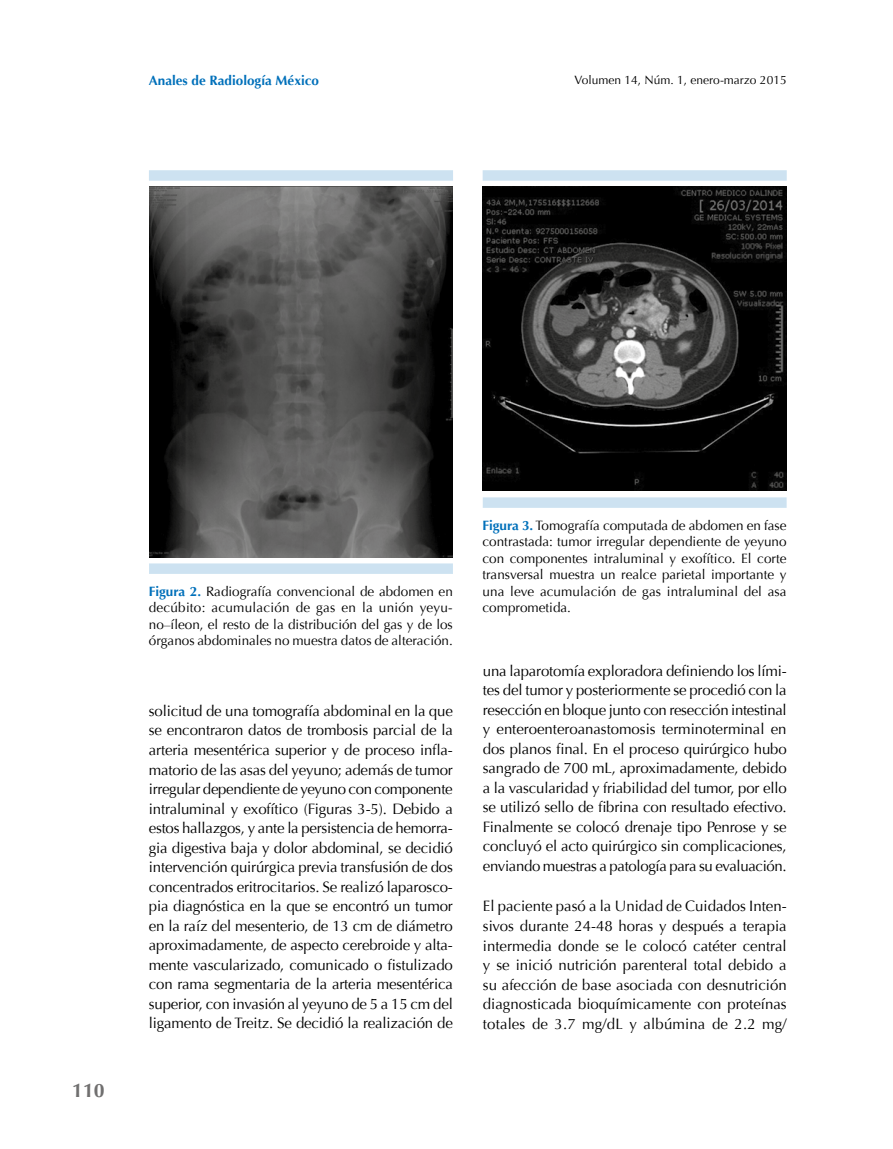
<style>
.page{position:relative;width:893px;height:1149px;background:#fff}
.page>*{position:absolute;margin:0;border:0;box-sizing:border-box;transform-origin:0 0}
.t1{font:700 19.5px "Optima";color:#706f6f}
.t2{font:15px/19.5px "Optima";letter-spacing:-.01em;color:#000;text-align:justify}
.t3{font:13.5px/16.5px "Optima";color:#000;text-align:justify}
.t4{font:700 13.5px "Optima";color:#0070ba}
.t5{font:12px "Optima";color:#000}
.s1{font-weight:700;color:#0070ba}
</style>
<div class="page">
<img style="left:149px;top:187px;width:304px;height:370px">
<div style="left:149px;top:563px;width:304px;height:10px;background:#cde2f1"></div>
<div style="left:483px;top:497px;width:304px;height:10px;background:#cde2f1"></div>
<div style="left:149px;top:170px;width:304px;height:11px;background:#cde2f1"></div>
<div style="left:483px;top:170px;width:304px;height:11px;background:#cde2f1"></div>
<img style="left:482px;top:187px;width:304px;height:304px">
<p class="t4" style="left:149px;top:73px;width:172px">Anales de Radiología México</p>
<p class="t5" style="left:575px;top:73px;width:214px">Volumen 14, Núm. 1, enero-marzo 2015</p>
<h1 class="t1" style="left:72px;top:1079px;width:34px">110</h1>
<p class="t3" style="left:149px;top:583px;width:306px"><span class="s1">Figura 2.</span> Radiografía convencional de abdomen en decúbito: acumulación de gas en la unión yeyu&shy;no–íleon, el resto de la distribución del gas y de los órganos abdominales no muestra datos de alteración.</p>
<p class="t2" style="left:149px;top:701px;width:306px">solicitud de una tomografía abdominal en la que se encontraron datos de trombosis parcial de la arteria mesentérica superior y de proceso infla&shy;matorio de las asas del yeyuno; además de tumor irregular dependiente de yeyuno con componente intraluminal y exofítico (Figuras 3-5). Debido a estos hallazgos, y ante la persistencia de hemorra&shy;gia digestiva baja y dolor abdominal, se decidió intervención quirúrgica previa transfusión de dos concentrados eritrocitarios. Se realizó laparosco&shy;pia diagnóstica en la que se encontró un tumor en la raíz del mesenterio, de 13 cm de diámetro aproximadamente, de aspecto cerebroide y alta&shy;mente vascularizado, comunicado o fistulizado con rama segmentaria de la arteria mesentérica superior, con invasión al yeyuno de 5 a 15 cm del ligamento de Treitz. Se decidió la realización de</p>
<p class="t3" style="left:482px;top:517px;width:306px"><span class="s1">Figura 3.</span> Tomografía computada de abdomen en fase contrastada: tumor irregular dependiente de yeyuno con componentes intraluminal y exofítico. El corte transversal muestra un realce parietal importante y una leve acumulación de gas intraluminal del asa comprometida.</p>
<p class="t2" style="left:483px;top:660px;width:305px">una laparotomía exploradora definiendo los lími&shy;tes del tumor y posteriormente se procedió con la resección en bloque junto con resección intestinal y enteroenteroanastomosis terminoterminal en dos planos final. En el proceso quirúrgico hubo sangrado de 700 mL, aproximadamente, debido a la vascularidad y friabilidad del tumor, por ello se utilizó sello de fibrina con resultado efectivo.<br>Finalmente se colocó drenaje tipo Penrose y se concluyó el acto quirúrgico sin complicaciones, enviando muestras a patología para su evaluación.</p>
<p class="t2" style="left:483px;top:896px;width:305px">El paciente pasó a la Unidad de Cuidados Inten&shy;sivos durante 24-48 horas y después a terapia intermedia donde se le colocó catéter central y se inició nutrición parenteral total debido a su afección de base asociada con desnutrición diagnosticada bioquímicamente con proteínas totales de 3.7 mg/dL y albúmina de 2.2 mg/</p>
</div>
